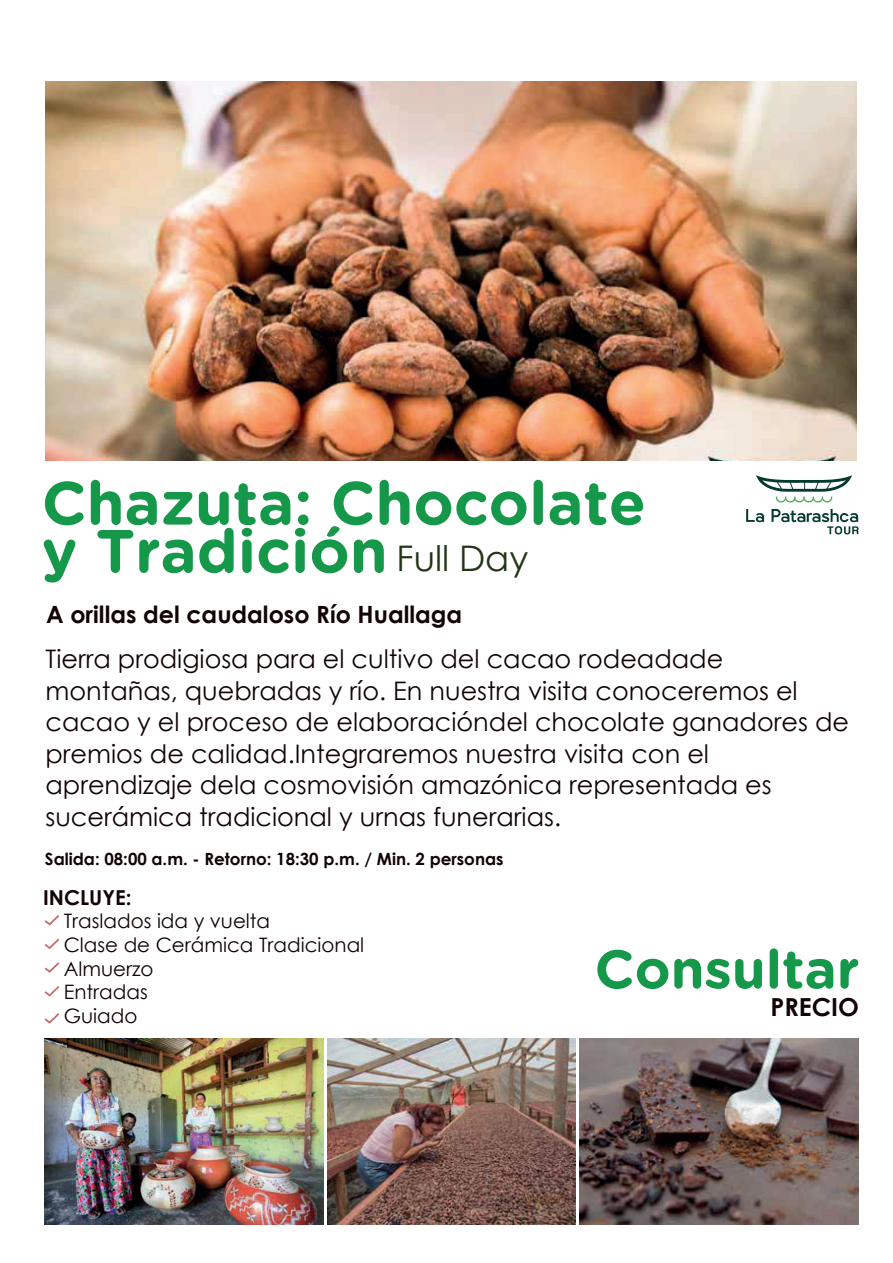
<style>
.page{position:relative;width:893px;height:1263px;background:#fff}
.page>*{position:absolute;margin:0;border:0;box-sizing:border-box;transform-origin:0 0}
.t1{font:700 60.9px/48px "Gotham Rounded";color:#15984a}
.t2{font:700 54.3px "Gotham Rounded";color:#15984a}
.t3{font:35.25px "Century Gothic";color:#243516}
.t4{font:25.5px/31.5px "Century Gothic";color:#120304}
.t5{font:700 24.9px "Century Gothic";color:#120304}
.t6{font:700 23.7px "Century Gothic";color:#120304}
.t7{font:700 20.55px "Century Gothic";color:#120304}
.t8{font:19.95px/23.9px "Century Gothic";color:#120304}
.t9{font:700 16.8px "Century Gothic";color:#120304}
</style>
<div class="page">
<svg style="left:44px;top:915px;width:16px;height:11px"></svg>
<svg style="left:44px;top:938px;width:16px;height:11px"></svg>
<svg style="left:44px;top:962px;width:16px;height:11px"></svg>
<svg style="left:44px;top:1013px;width:16px;height:11px"></svg>
<svg style="left:44px;top:986px;width:16px;height:11px"></svg>
<img style="left:45px;top:81px;width:812px;height:380px">
<img style="left:327px;top:1039px;width:248px;height:186px">
<img style="left:579px;top:1039px;width:279px;height:186px">
<img style="left:45px;top:1039px;width:279px;height:186px">
<svg style="left:756px;top:475px;width:96px;height:28px"></svg>
<svg style="left:746px;top:509px;width:18px;height:13px"></svg>
<svg style="left:771px;top:509px;width:88px;height:25px"></svg>
<h1 class="t1" style="left:42px;top:476px;width:606px">Chazuta: Chocolate y Tradición</h1>
<h3 class="t3" style="left:397px;top:534px;width:133px">Full Day</h3>
<p class="t6" style="left:46px;top:596px;width:417px">A orillas del caudaloso Río Huallaga</p>
<p class="t4" style="left:46px;top:643px;width:805px">Tierra prodigiosa para el cultivo del cacao rodeadade montañas, quebradas y río. En nuestra visita conoceremos el cacao y el proceso de elaboracióndel chocolate ganadores de premios de calidad.Integraremos nuestra visita con el aprendizaje dela cosmovisión amazónica representada es sucerámica tradicional y urnas funerarias.</p>
<p class="t9" style="left:45px;top:846px;width:460px">Salida: 08:00 a.m. - Retorno: 18:30 p.m. / Min. 2 personas</p>
<p class="t7" style="left:43px;top:882px;width:90px">INCLUYE:</p>
<p class="t8" style="left:64px;top:908px;width:302px">Traslados ida y vuelta<br>Clase de Cerámica Tradicional<br>Almuerzo<br>Entradas<br>Guiado</p>
<h2 class="t2" style="left:594px;top:929px;width:266px">Consultar</h2>
<p class="t5" style="left:771px;top:988px;width:90px">PRECIO</p>
</div>
